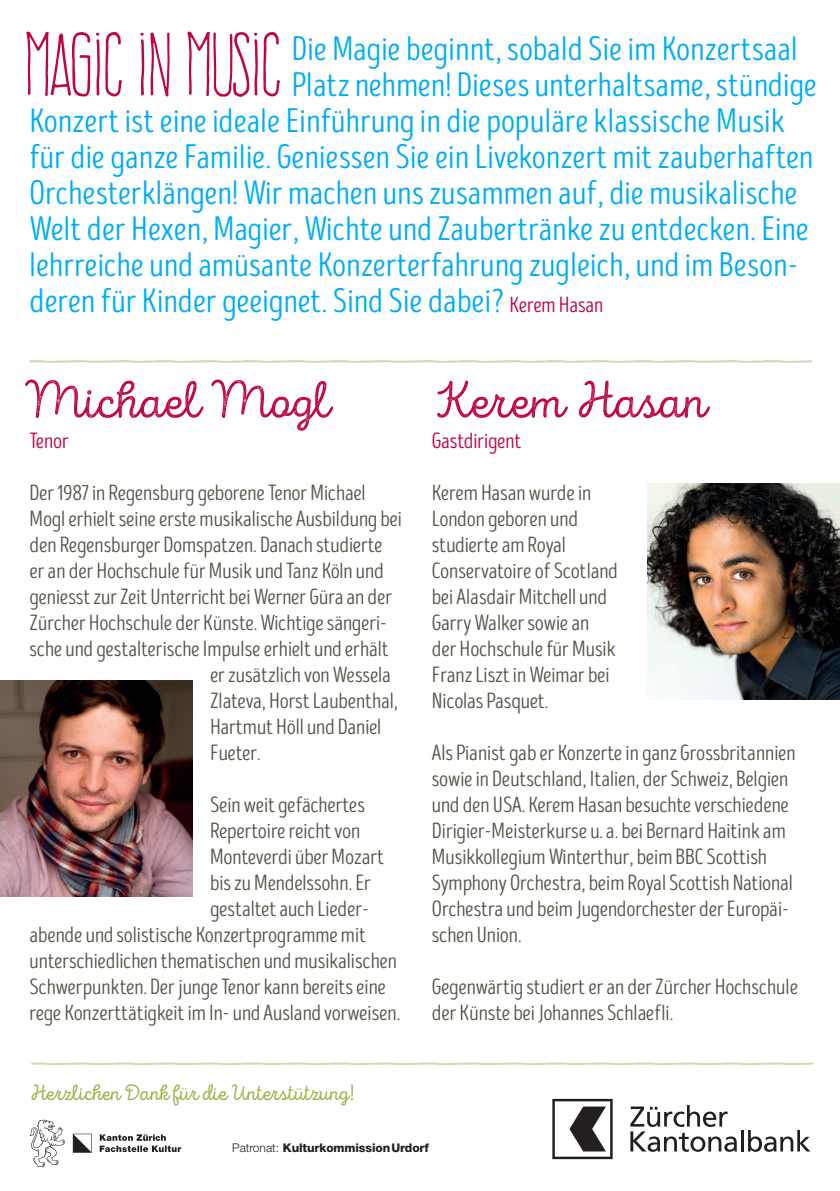
<style>
.page{position:relative;width:840px;height:1191px;background:#fff}
.page>*{position:absolute;margin:0;border:0;box-sizing:border-box;transform-origin:0 0}
.t1{font:78.6px "Frente H1";letter-spacing:-.05em;color:#be0742}
.t2{font:52px "Intro Script R H2 Base";color:#be0742}
.t3{font:34px "Intro Head R Base";letter-spacing:.01em;color:#00aeef}
.t4{font:22px/26px "Intro Head R Base";letter-spacing:-.01em;color:#58574a}
.t5{font:22px "Intro Script R H2 Base";color:#9bab3b}
.t6{font:22px "Intro Head R Base";letter-spacing:-.01em;color:#be0742}
.t7{font:800 12px "Helvetica Neue LT Std";letter-spacing:-.01em;color:#231f20}
.s1{font-size:22px;color:#be0742}
.s2{font-family:"Helvetica Neue LT Pro";font-weight:300}
</style>
<div class="page">
<svg style="left:100px;top:1134px;width:81px;height:18px"></svg>
<svg style="left:29px;top:1119px;width:36px;height:48px"></svg>
<svg style="left:73px;top:1133px;width:19px;height:19px"></svg>
<svg style="left:552px;top:1098px;width:60px;height:61px"></svg>
<svg style="left:630px;top:1105px;width:106px;height:46px"></svg>
<hr style="left:740px;top:1130px;width:3px;height:21px;background:#231f20">
<svg style="left:748px;top:1130px;width:62px;height:21px"></svg>
<img style="left:647px;top:483px;width:192px;height:216px">
<img style="left:0;top:680px;width:193px;height:216px">
<svg style="left:29px;top:360px;width:782px;height:3px;background:#e6e0d0"></svg>
<svg style="left:31px;top:1062px;width:782px;height:3px"></svg>
<h1 class="t1" style="left:22px;top:21px;width:261px">MAGIC IN MUSIC</h1>
<h3 class="t3" style="left:291px;top:30px;width:507px">Die Magie beginnt, sobald Sie im Konzertsaal</h3>
<h3 class="t3" style="left:291px;top:66px;width:526px">Platz nehmen! Dieses unterhaltsame, stündige</h3>
<h3 class="t3" style="left:29px;top:102px;width:756px">Konzert ist eine ideale Einführung in die populäre klassische Musik</h3>
<h3 class="t3" style="left:29px;top:138px;width:785px">für die ganze Familie. Geniessen Sie ein Livekonzert mit zauberhaften</h3>
<h3 class="t3" style="left:29px;top:174px;width:769px">Orchesterklängen! Wir machen uns zusammen auf, die musikalische</h3>
<h3 class="t3" style="left:29px;top:210px;width:780px">Welt der Hexen, Magier, Wichte und Zaubertränke zu entdecken. Eine</h3>
<h3 class="t3" style="left:29px;top:246px;width:769px">lehrreiche und amüsante Konzerterfahrung zugleich, und im Beson-</h3>
<h3 class="t3" style="left:29px;top:282px;width:575px">deren für Kinder geeignet. Sind Sie dabei? <span class="s1">Kerem Hasan</span></h3>
<h2 class="t2" style="left:23px;top:371px;width:308px">Michael Mogl</h2>
<p class="t6" style="left:29px;top:428px;width:41px">Tenor</p>
<p class="t4" style="left:29px;top:480px;width:337px">Der 1987 in Regensburg geborene Tenor Michael</p>
<p class="t4" style="left:29px;top:506px;width:374px">Mogl erhielt seine erste musikalische Ausbildung bei</p>
<p class="t4" style="left:29px;top:532px;width:354px">den Regensburger Domspatzen. Danach studierte</p>
<p class="t4" style="left:29px;top:558px;width:355px">er an der Hochschule für Musik und Tanz Köln und</p>
<p class="t4" style="left:29px;top:584px;width:364px">geniesst zur Zeit Unterricht bei Werner Güra an der</p>
<p class="t4" style="left:29px;top:610px;width:359px">Zürcher Hochschule der Künste. Wichtige sängeri-</p>
<p class="t4" style="left:29px;top:636px;width:361px">sche und gestalterische Impulse erhielt und erhält</p>
<p class="t4" style="left:210px;top:662px;width:182px">er zusätzlich von Wessela</p>
<p class="t4" style="left:210px;top:688px;width:189px">Zlateva, Horst Laubenthal,</p>
<p class="t4" style="left:210px;top:714px;width:173px">Hartmut Höll und Daniel</p>
<p class="t4" style="left:210px;top:740px;width:52px">Fueter.</p>
<p class="t4" style="left:210px;top:792px;width:156px">Sein weit gefächertes</p>
<p class="t4" style="left:210px;top:818px;width:152px">Repertoire reicht von</p>
<p class="t4" style="left:210px;top:844px;width:176px">Monteverdi über Mozart</p>
<p class="t4" style="left:210px;top:870px;width:162px">bis zu Mendelssohn. Er</p>
<p class="t4" style="left:210px;top:896px;width:160px">gestaltet auch Lieder-</p>
<p class="t4" style="left:29px;top:922px;width:338px">abende und solistische Konzertprogramme mit</p>
<p class="t4" style="left:29px;top:948px;width:369px">unterschiedlichen thematischen und musikalischen</p>
<p class="t4" style="left:29px;top:974px;width:358px">Schwerpunkten. Der junge Tenor kann bereits eine</p>
<p class="t4" style="left:29px;top:1000px;width:372px">rege Konzerttätigkeit im In- und Ausland vorweisen.</p>
<p class="t5" style="left:29px;top:1080px;width:326px">Herzlichen Dank für die Unterstützung!</p>
<h2 class="t2" style="left:431px;top:371px;width:276px">Kerem Hasan</h2>
<p class="t6" style="left:431px;top:428px;width:91px">Gastdirigent</p>
<p class="t4" style="left:431px;top:480px;width:187px">Kerem Hasan wurde in<br>London geboren und studierte am Royal<br>Conservatoire of Scotland bei Alasdair Mitchell und<br>Garry Walker sowie an der Hochschule für Musik<br>Franz Liszt in Weimar bei<br>Nicolas Pasquet.</p>
<p class="t4" style="left:431px;top:740px;width:365px">Als Pianist gab er Konzerte in ganz Grossbritannien sowie in Deutschland, Italien, der Schweiz, Belgien und den USA. Kerem Hasan besuchte verschiedene Dirigier-Meisterkurse u.a. bei Bernard Haitink am Musikkollegium Winterthur, beim BBC Scottish Symphony Orchestra, beim Royal Scottish National Orchestra und beim Jugendorchester der Europäi&shy;schen Union.</p>
<p class="t4" style="left:431px;top:974px;width:367px">Gegenwärtig studiert er an der Zürcher Hochschule der Künste bei Johannes Schlaefli.</p>
<p class="t7" style="left:232px;top:1140px;width:198px"><span class="s2">Patronat:</span> KulturkommissionUrdorf</p>
</div>
